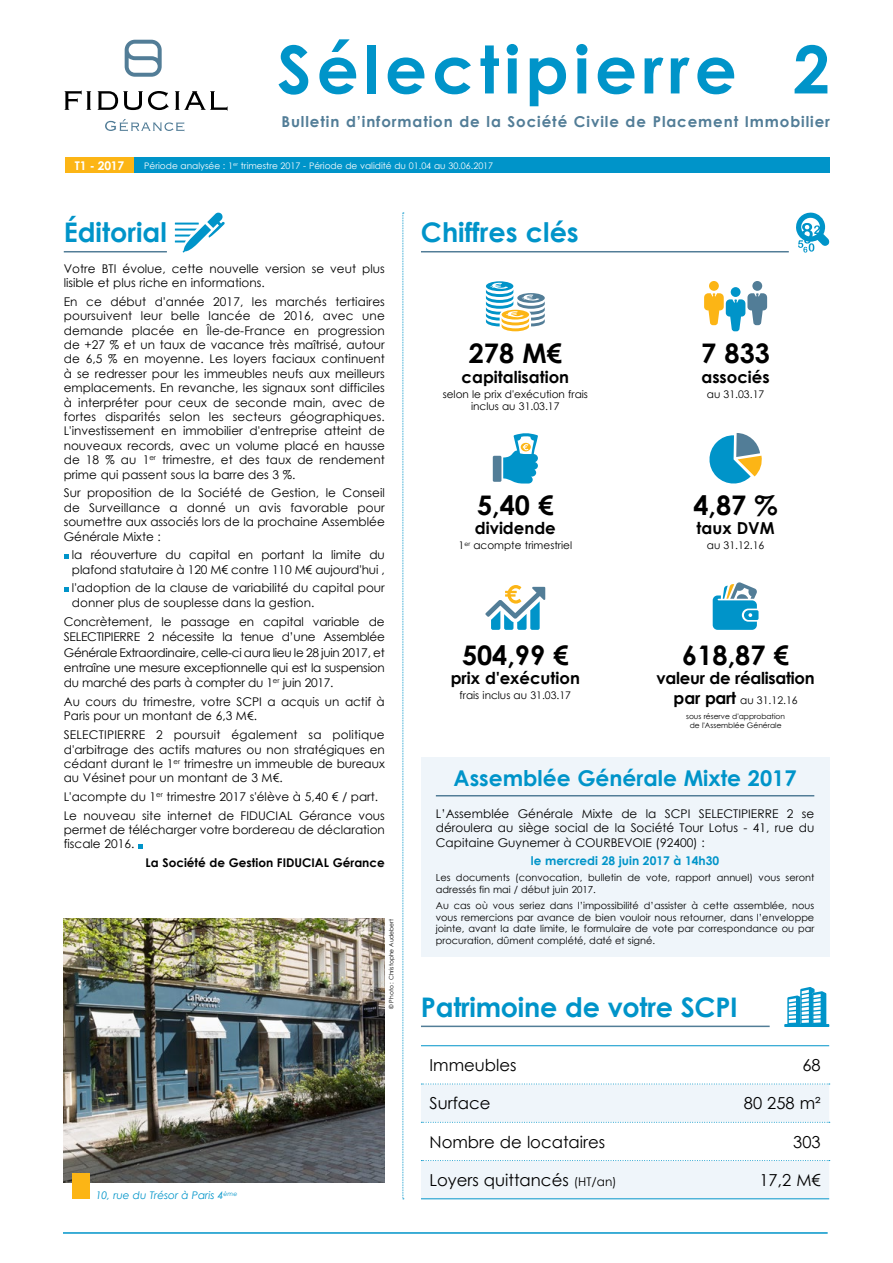
<style>
.page{position:relative;width:893px;height:1263px;background:#fff}
.page>*{position:absolute;margin:0;border:0;box-sizing:border-box;transform-origin:0 0}
.t1{font:700 66px "Century Gothic";letter-spacing:.075em;color:#0094c9}
.t2{font:700 27px "Century Gothic";color:#0094c9}
.t3{font:700 27px "Century Gothic";color:#000}
.t4{font:700 21.75px "Century Gothic";color:#0094c9}
.t5{font:16.5px "Century Gothic";color:#000}
.t6{font:700 16.5px "Century Gothic";color:#000}
.t7{font:700 15px "Century Gothic";letter-spacing:.06em;color:#527d97}
.t8{font:12px/14.4px "Century Gothic";color:#000}
.t9{font:700 12px "Century Gothic";color:#000}
.t10{font:700 12px "Century Gothic";color:#0094c9}
.t11{font:700 12px "Century Gothic";letter-spacing:-.02em;color:#fff}
.t12{font:10.5px/12.6px "Century Gothic";color:#000;text-align:center}
.t13{font:italic 10.5px "Century Gothic";color:#0094c9}
.t14{font:9.75px/11.7px "Century Gothic";color:#000}
.t15{font:9px "Century Gothic";color:#fff}
.t16{font:7.5px/9px "Century Gothic";color:#000;text-align:center}
.t17{font:6px "Century Gothic";color:#000}
.s1{font-weight:700;font-size:16.5px}
.s2{font-size:12px}
</style>
<div class="page">
<hr style="left:63px;top:1232px;width:765px;height:2px;background:#0094c9">
<hr style="left:421px;top:251px;width:368px;height:1px;background:#527d97">
<svg style="left:796px;top:212px;width:34px;height:41px"></svg>
<svg style="left:402px;top:213px;width:2px;height:986px;background:#c4e5f2"></svg>
<hr style="left:64px;top:251px;width:103px;height:1px;background:#527d97">
<svg style="left:64px;top:555px;width:4px;height:4px"></svg>
<svg style="left:64px;top:588px;width:4px;height:4px"></svg>
<svg style="left:138px;top:844px;width:5px;height:4px"></svg>
<svg style="left:175px;top:212px;width:50px;height:41px"></svg>
<div style="left:65px;top:157px;width:70px;height:16px;background:#fcb515"></div>
<div style="left:135px;top:157px;width:695px;height:16px;background:#0094c9"></div>
<svg style="left:709px;top:433px;width:53px;height:51px"></svg>
<div style="left:493px;top:456px;width:8px;height:26px;background:#527d97"></div>
<svg style="left:503px;top:433px;width:35px;height:50px"></svg>
<svg style="left:65px;top:90px;width:26px;height:20px"></svg>
<svg style="left:98px;top:91px;width:71px;height:19px"></svg>
<svg style="left:175px;top:91px;width:53px;height:20px"></svg>
<svg style="left:105px;top:119px;width:79px;height:12px"></svg>
<svg style="left:125px;top:40px;width:37px;height:37px"></svg>
<div style="left:709px;top:281px;width:10px;height:10px;background:#fcb515;border-radius:50%"></div>
<div style="left:731px;top:287px;width:9px;height:10px;background:#0094c9;border-radius:50%"></div>
<div style="left:752px;top:281px;width:10px;height:10px;background:#527d97;border-radius:50%"></div>
<svg style="left:704px;top:293px;width:63px;height:38px"></svg>
<svg style="left:486px;top:281px;width:59px;height:50px"></svg>
<img style="left:64px;top:919px;width:321px;height:263px">
<hr style="left:421px;top:1025px;width:349px;height:2px;background:#527d97">
<svg style="left:784px;top:987px;width:45px;height:40px"></svg>
<svg style="left:421px;top:1085px;width:408px;height:113px;fill:#eff5fa"></svg>
<svg style="left:421px;top:1084px;width:409px;height:1px"></svg>
<svg style="left:421px;top:1122px;width:409px;height:1px"></svg>
<svg style="left:421px;top:1160px;width:409px;height:1px"></svg>
<hr style="left:421px;top:1045px;width:408px;height:1px;background:#0094c9">
<hr style="left:421px;top:1198px;width:408px;height:1px;background:#0094c9">
<svg style="left:485px;top:585px;width:60px;height:45px"></svg>
<svg style="left:713px;top:582px;width:45px;height:48px"></svg>
<div style="left:72px;top:1174px;width:17px;height:25px;background:#fcb515"></div>
<div style="left:421px;top:757px;width:408px;height:200px;background:#eff5fa"></div>
<hr style="left:436px;top:795px;width:378px;height:1px;background:#527d97">
<p class="t11" style="left:75px;top:156px;width:51px">T1 - 2017</p>
<h1 class="t1" style="left:277px;top:19px;width:554px">Sélectipierre 2</h1>
<p class="t7" style="left:281px;top:110px;width:550px">Bulletin d’information de la Société Civile de Placement Immobilier</p>
<p class="t15" style="left:144px;top:159px;width:350px">Période analysée : 1<sup>er</sup> trimestre 2017 - Période de validité du 01.04 au 30.06.2017</p>
<h2 class="t2" style="left:64px;top:212px;width:105px">Éditorial</h2>
<h2 class="t2" style="left:421px;top:212px;width:159px">Chiffres clés</h2>
<p class="t8" style="left:64px;top:261px;width:323px">Votre BTI évolue, cette nouvelle version se veut plus lisible et plus riche en informations.</p>
<p class="t8" style="left:64px;top:294px;width:323px;text-align:justify">En ce début d'année 2017, les marchés tertiaires poursuivent leur belle lancée de 2016, avec une demande placée en Île-de-France en progression de +27 % et un taux de vacance très maîtrisé, autour de 6,5 % en moyenne. Les loyers faciaux continuent à se redresser pour les immeubles neufs aux meilleurs emplacements. En revanche, les signaux sont difficiles à interpréter pour ceux de seconde main, avec de fortes disparités selon les secteurs géographiques.<br>L'investissement en immobilier d'entreprise atteint de nouveaux records, avec un volume placé en hausse de 18 % au 1<sup>er</sup> trimestre, et des taux de rendement prime qui passent sous la barre des 3 %.</p>
<p class="t8" style="left:64px;top:486px;width:323px;text-align:justify">Sur proposition de la Société de Gestion, le Conseil de Surveillance a donné un avis favorable pour soumettre aux associés lors de la prochaine Assemblée Générale Mixte :</p>
<p class="t8" style="left:72px;top:547px;width:314px">la réouverture du capital en portant la limite du plafond statutaire à 120 M€ contre 110 M€ aujourd'hui ,</p>
<p class="t8" style="left:72px;top:580px;width:314px">l'adoption de la clause de variabilité du capital pour donner plus de souplesse dans la gestion.</p>
<p class="t8" style="left:64px;top:614px;width:323px;line-height:15.3px;text-align:justify">Concrètement, le passage en capital variable de SELECTIPIERRE 2 nécessite la tenue d’une Assemblée Générale Extraordinaire, celle-ci aura lieu le 28 juin 2017, et entraîne une mesure exceptionnelle qui est la suspension du marché des parts à compter du 1<sup>er</sup> juin 2017.</p>
<p class="t8" style="left:64px;top:694px;width:323px">Au cours du trimestre, votre SCPI a acquis un actif à<br>Paris pour un montant de 6,3 M€.</p>
<p class="t8" style="left:64px;top:727px;width:323px;text-align:justify">SELECTIPIERRE 2 poursuit également sa politique d'arbitrage des actifs matures ou non stratégiques en cédant durant le 1<sup>er</sup> trimestre un immeuble de bureaux au Vésinet pour un montant de 3 M€.</p>
<p class="t8" style="left:64px;top:787px;width:323px;line-height:18.6px">L'acompte du 1<sup>er</sup> trimestre 2017 s'élève à 5,40 € / part.<br>Le nouveau site internet de FIDUCIAL Gérance vous</p>
<p class="t8" style="left:64px;top:822px;width:323px">permet de télécharger votre bordereau de déclaration fiscale 2016.</p>
<p class="t9" style="left:146px;top:854px;width:241px">La Société de Gestion FIDUCIAL Gérance</p>
<h2 class="t3" style="left:469px;top:333px;width:95px">278 M€</h2>
<h3 class="t6" style="left:462px;top:365px;width:109px">capitalisation</h3>
<p class="t12" style="left:443px;top:388px;width:147px">selon le prix d'exécution frais inclus au 31.03.17</p>
<h2 class="t3" style="left:701px;top:333px;width:70px">7 833</h2>
<h3 class="t6" style="left:701px;top:365px;width:70px">associés</h3>
<p class="t12" style="left:707px;top:388px;width:59px">au 31.03.17</p>
<h2 class="t3" style="left:693px;top:484px;width:86px">4,87 %</h2>
<h3 class="t6" style="left:697px;top:516px;width:80px">taux DVM</h3>
<p class="t12" style="left:707px;top:539px;width:59px">au 31.12.16</p>
<h2 class="t3" style="left:477px;top:484px;width:78px">5,40 €</h2>
<h3 class="t6" style="left:475px;top:516px;width:82px">dividende</h3>
<p class="t12" style="left:459px;top:539px;width:115px">1<sup>er</sup> acompte trimestriel</p>
<h2 class="t3" style="left:462px;top:634px;width:108px">504,99 €</h2>
<h3 class="t6" style="left:451px;top:666px;width:131px">prix d'exécution</h3>
<p class="t12" style="left:460px;top:689px;width:113px">frais inclus au 31.03.17</p>
<h2 class="t3" style="left:682px;top:634px;width:108px">618,87 €</h2>
<h3 class="t6" style="left:657px;top:666px;width:160px">valeur de réalisation</h3>
<p class="t12" style="left:673px;top:694px;width:126px"><span class="s1">par part</span> au 31.12.16</p>
<p class="t16" style="left:686px;top:712px;width:100px">sous réserve d'approbation de l'Assemblée Générale</p>
<h3 class="t4" style="left:454px;top:762px;width:344px">Assemblée Générale Mixte 2017</h3>
<p class="t8" style="left:436px;top:806px;width:380px;text-align:justify">L’Assemblée Générale Mixte de la SCPI SELECTIPIERRE 2 se déroulera au siège social de la Société Tour Lotus - 41, rue du Capitaine Guynemer à COURBEVOIE (92400) :</p>
<p class="t10" style="left:531px;top:852px;width:190px">le mercredi 28 juin 2017 à 14h30</p>
<p class="t14" style="left:436px;top:872px;width:380px">Les documents (convocation, bulletin de vote, rapport annuel) vous seront adressés fin mai / début juin 2017.</p>
<p class="t14" style="left:436px;top:899px;width:380px;text-align:justify">Au cas où vous seriez dans l’impossibilité d’assister à cette assemblée, nous vous remercions par avance de bien vouloir nous retourner, dans l’enveloppe jointe, avant la date limite, le formulaire de vote par correspondance ou par procuration, dûment complété, daté et signé.</p>
<p class="t17" style="left:387px;top:1009px;width:91px;rotate:-90deg">© Photo : Christophe Audebert</p>
<h2 class="t2" style="left:421px;top:987px;width:318px">Patrimoine de votre SCPI</h2>
<p class="t13" style="left:96px;top:1188px;width:143px">10, rue du Trésor à Paris 4<sup>ème</sup></p>
<h3 class="t5" style="left:429px;top:1053px;width:89px">Immeubles</h3>
<h3 class="t5" style="left:802px;top:1053px;width:20px">68</h3>
<h3 class="t5" style="left:429px;top:1092px;width:63px">Surface</h3>
<h3 class="t5" style="left:744px;top:1092px;width:78px">80 258 m²</h3>
<h3 class="t5" style="left:429px;top:1130px;width:177px">Nombre de locataires</h3>
<h3 class="t5" style="left:793px;top:1130px;width:29px">303</h3>
<h3 class="t5" style="left:429px;top:1168px;width:189px">Loyers quittancés <span class="s2">(HT/an)</span></h3>
<h3 class="t5" style="left:759px;top:1168px;width:63px">17,2 M€</h3>
</div>
